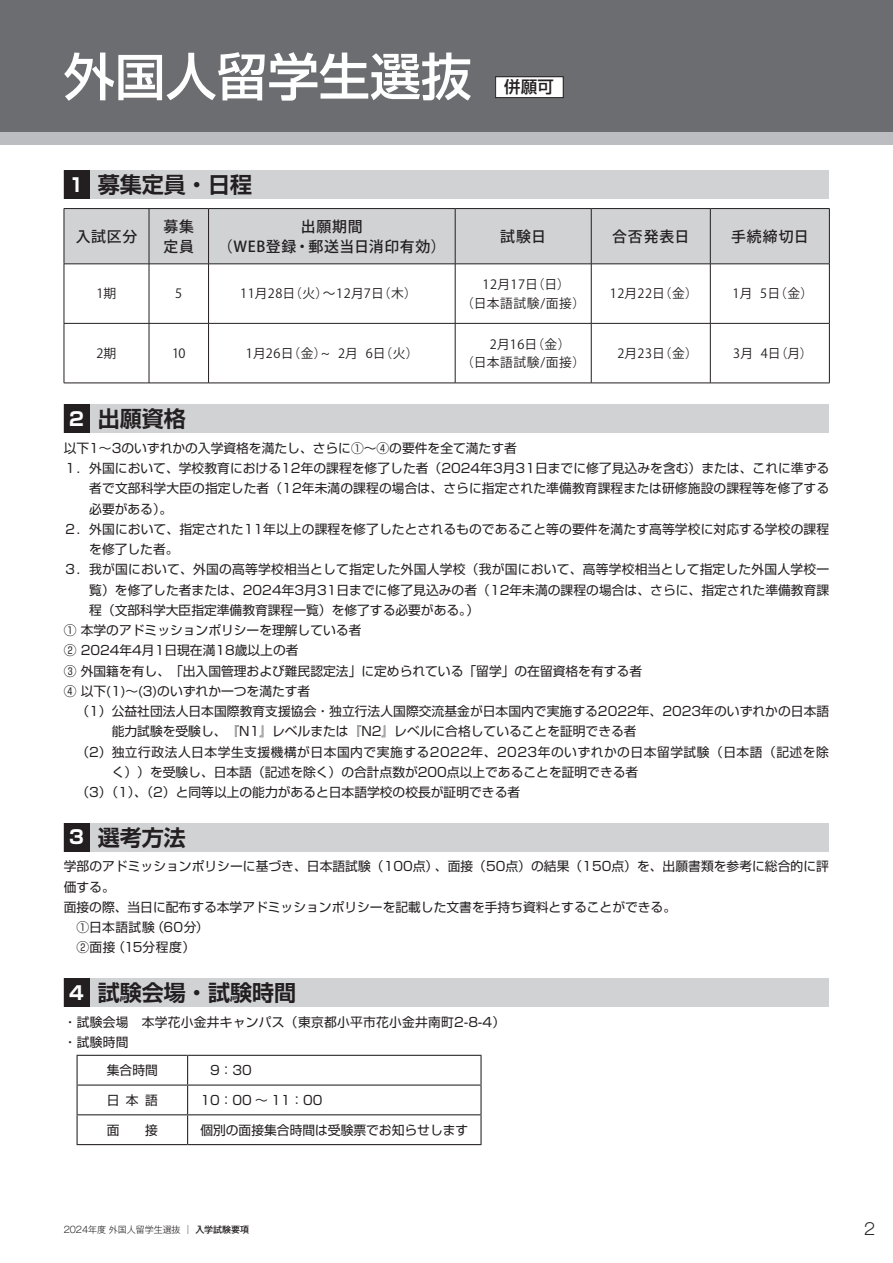
<style>
.page{position:relative;width:893px;height:1263px;background:#fff}
.page>*{position:absolute;margin:0;border:0;box-sizing:border-box;transform-origin:0 0}
.t1{font:500 51px "Shin Go Pro";color:#fff}
.t2{font:700 22.05px "Shin Go Pro De";color:#231f20}
.t3{font:500 16.5px "Shin Go Pr 5";color:#231f20}
.t4{font:300 15.9px "Gothic MB101 Pro";color:#231f20}
.t5{font:500 14.85px/20.5px "Koz Go Pr 6 N";letter-spacing:.05em;color:#231f20}
.t6{font:12.75px/20.2px "Shin Go Pr 5";letter-spacing:.005em;color:#231f20}
.t7{font:12.75px "Koz Go Pr 6 N";letter-spacing:.02em;color:#231f20}
.t8{font:12.75px "Shin Go Pr 5";letter-spacing:.04em;color:#231f20}
.t9{font:12.75px/18.5px "Koz Go Pr 6 N";letter-spacing:.05em;color:#231f20;text-align:center}
.t10{font:300 9px "Gothic MB101 Pro";letter-spacing:-.01em;color:#231f20}
.s1{font-family:"Shin Go Pro";font-size:18.75px;color:#fff}
.s2{font-weight:500}
</style>
<div class="page">
<div style="left:0;top:0;width:893px;height:132px;background:#6c6d70"></div>
<div style="left:0;top:132px;width:893px;height:13px;background:#bcbdc0"></div>
<div style="left:64px;top:170px;width:765px;height:29px;background:#d1d2d4"></div>
<div style="left:64px;top:170px;width:25px;height:29px;background:#231f20"></div>
<svg style="left:65px;top:209px;width:764px;height:174px"></svg>
<hr style="left:64px;top:208px;width:85px;height:1px;background:#231f20">
<hr style="left:64px;top:209px;width:1px;height:55px;background:#231f20">
<hr style="left:149px;top:208px;width:60px;height:1px;background:#231f20">
<hr style="left:149px;top:209px;width:1px;height:55px;background:#231f20">
<hr style="left:209px;top:208px;width:246px;height:1px;background:#231f20">
<hr style="left:455px;top:208px;width:136px;height:1px;background:#231f20">
<hr style="left:455px;top:209px;width:1px;height:55px;background:#231f20">
<hr style="left:591px;top:208px;width:119px;height:1px;background:#231f20">
<hr style="left:591px;top:209px;width:1px;height:55px;background:#231f20">
<hr style="left:710px;top:208px;width:120px;height:1px;background:#231f20">
<hr style="left:710px;top:209px;width:1px;height:55px;background:#231f20">
<hr style="left:829px;top:209px;width:1px;height:55px;background:#231f20">
<hr style="left:64px;top:264px;width:85px;height:1px;background:#231f20">
<hr style="left:64px;top:264px;width:1px;height:59px;background:#231f20">
<hr style="left:149px;top:264px;width:60px;height:1px;background:#231f20">
<hr style="left:149px;top:264px;width:1px;height:59px;background:#231f20">
<hr style="left:209px;top:264px;width:246px;height:1px;background:#231f20">
<hr style="left:208px;top:264px;width:1px;height:59px;background:#231f20">
<hr style="left:455px;top:264px;width:136px;height:1px;background:#231f20">
<hr style="left:455px;top:264px;width:1px;height:59px;background:#231f20">
<hr style="left:591px;top:264px;width:119px;height:1px;background:#231f20">
<hr style="left:591px;top:264px;width:1px;height:59px;background:#231f20">
<hr style="left:710px;top:264px;width:120px;height:1px;background:#231f20">
<hr style="left:710px;top:264px;width:1px;height:59px;background:#231f20">
<hr style="left:829px;top:264px;width:1px;height:59px;background:#231f20">
<hr style="left:64px;top:323px;width:85px;height:1px;background:#231f20">
<hr style="left:64px;top:324px;width:1px;height:59px;background:#231f20">
<hr style="left:149px;top:323px;width:60px;height:1px;background:#231f20">
<hr style="left:149px;top:324px;width:1px;height:59px;background:#231f20">
<hr style="left:209px;top:323px;width:246px;height:1px;background:#231f20">
<hr style="left:208px;top:324px;width:1px;height:59px;background:#231f20">
<hr style="left:455px;top:323px;width:136px;height:1px;background:#231f20">
<hr style="left:455px;top:324px;width:1px;height:59px;background:#231f20">
<hr style="left:591px;top:323px;width:119px;height:1px;background:#231f20">
<hr style="left:591px;top:324px;width:1px;height:59px;background:#231f20">
<hr style="left:710px;top:323px;width:120px;height:1px;background:#231f20">
<hr style="left:710px;top:324px;width:1px;height:59px;background:#231f20">
<hr style="left:829px;top:324px;width:1px;height:59px;background:#231f20">
<hr style="left:64px;top:383px;width:85px;height:1px;background:#231f20">
<hr style="left:149px;top:383px;width:60px;height:1px;background:#231f20">
<hr style="left:455px;top:383px;width:136px;height:1px;background:#231f20">
<hr style="left:591px;top:383px;width:119px;height:1px;background:#231f20">
<hr style="left:710px;top:383px;width:120px;height:1px;background:#231f20">
<hr style="left:208px;top:209px;width:1px;height:55px;background:#231f20">
<hr style="left:209px;top:383px;width:246px;height:1px;background:#231f20">
<div style="left:64px;top:404px;width:765px;height:29px;background:#d1d2d4"></div>
<div style="left:64px;top:404px;width:25px;height:29px;background:#231f20"></div>
<div style="left:64px;top:823px;width:765px;height:28px;background:#d1d2d4"></div>
<div style="left:64px;top:823px;width:25px;height:28px;background:#231f20"></div>
<div style="left:64px;top:978px;width:765px;height:29px;background:#d1d2d4"></div>
<div style="left:64px;top:978px;width:25px;height:29px;background:#231f20"></div>
<hr style="left:77px;top:1055px;width:111px;height:1px;background:#231f20">
<hr style="left:188px;top:1055px;width:294px;height:1px;background:#231f20">
<hr style="left:480px;top:1056px;width:2px;height:28px;background:#231f20">
<hr style="left:77px;top:1084px;width:111px;height:1px;background:#231f20">
<hr style="left:188px;top:1084px;width:294px;height:1px;background:#231f20">
<hr style="left:480px;top:1085px;width:2px;height:29px;background:#231f20">
<hr style="left:77px;top:1114px;width:111px;height:1px;background:#231f20">
<svg style="left:77px;top:1056px;width:1px;height:88px"></svg>
<hr style="left:188px;top:1114px;width:294px;height:1px;background:#231f20">
<svg style="left:187px;top:1056px;width:1px;height:88px"></svg>
<hr style="left:480px;top:1115px;width:2px;height:29px;background:#231f20">
<hr style="left:77px;top:1144px;width:111px;height:1px;background:#231f20">
<hr style="left:188px;top:1144px;width:294px;height:1px;background:#231f20">
<div style="left:496px;top:77px;width:67px;height:21px;background:#fff"></div>
<div style="left:495px;top:77px;width:68px;height:21px;border:1px solid #231f20"></div>
<h1 class="t1" style="left:64px;top:35px;width:410px">外国人留学生選抜</h1>
<p class="t3" style="left:504px;top:74px;width:51px">併願可</p>
<h2 class="t2" style="left:69px;top:166px;width:184px"><span class="s1">1</span> 募集定員・日程</h2>
<p class="t5" style="left:76px;top:226px;width:63px">入試区分</p>
<p class="t5" style="left:163px;top:216px;width:32px">募集定員</p>
<p class="t5" style="left:218px;top:216px;width:229px;text-align:center">出願期間<br>（WEB登録・郵送当日消印有効）</p>
<p class="t5" style="left:500px;top:226px;width:47px">試験日</p>
<p class="t5" style="left:612px;top:226px;width:79px">合否発表日</p>
<p class="t5" style="left:731px;top:226px;width:79px">手続締切日</p>
<p class="t7" style="left:97px;top:287px;width:21px">1期</p>
<p class="t7" style="left:175px;top:287px;width:9px">5</p>
<p class="t7" style="left:240px;top:287px;width:178px">11月28日（火）～12月7日（木）</p>
<p class="t9" style="left:461px;top:276px;width:125px">12月17日（日）<br>（日本語試験/面接）</p>
<p class="t7" style="left:610px;top:287px;width:90px">12月22日（金）</p>
<p class="t7" style="left:733px;top:287px;width:82px">1月 5日（金）</p>
<p class="t7" style="left:97px;top:346px;width:21px">2期</p>
<p class="t7" style="left:172px;top:346px;width:15px">10</p>
<p class="t7" style="left:246px;top:346px;width:174px">1月26日（金）~ 2月 6日（火）</p>
<p class="t9" style="left:461px;top:335px;width:125px;text-align:left;text-indent:28px">2月16日（金）（日本語試験/面接）</p>
<p class="t7" style="left:617px;top:346px;width:82px">2月23日（金）</p>
<p class="t7" style="left:733px;top:346px;width:81px">3月 4日（月）</p>
<h2 class="t2" style="left:69px;top:401px;width:118px"><span class="s1">2</span> 出願資格</h2>
<p class="t6" style="left:64px;top:437px;width:455px">以下1～3のいずれかの入学資格を満たし、さらに①～④の要件を全て満たす者</p>
<p class="t6" style="left:64px;top:457px;width:767px">１．外国において、学校教育における12年の課程を修了した者（2024年3月31日までに修了見込みを含む）または、これに準ずる</p>
<p class="t6" style="left:89px;top:477px;width:741px">者で文部科学大臣の指定した者（12年未満の課程の場合は、さらに指定された準備教育課程または研修施設の課程等を修了する</p>
<p class="t6" style="left:89px;top:497px;width:84px">必要がある）。</p>
<p class="t6" style="left:64px;top:518px;width:767px">２．外国において、指定された11年以上の課程を修了したとされるものであること等の要件を満たす高等学校に対応する学校の課程</p>
<p class="t6" style="left:89px;top:538px;width:91px">を修了した者。</p>
<p class="t6" style="left:64px;top:558px;width:767px">３．我が国において、外国の高等学校相当として指定した外国人学校（我が国において、高等学校相当として指定した外国人学校一</p>
<p class="t6" style="left:89px;top:578px;width:741px">覧）を修了した者または、2024年3月31日までに修了見込みの者（12年未満の課程の場合は、さらに、指定された準備教育課</p>
<p class="t6" style="left:89px;top:599px;width:391px">程（文部科学大臣指定準備教育課程一覧）を修了する必要がある。）</p>
<p class="t6" style="left:64px;top:619px;width:299px">① 本学のアドミッションポリシーを理解している者</p>
<p class="t6" style="left:64px;top:639px;width:236px">② 2024年4月1日現在満18歳以上の者</p>
<p class="t6" style="left:64px;top:659px;width:580px">③ 外国籍を有し、「出入国管理および難民認定法」に定められている「留学」の在留資格を有する者</p>
<p class="t6" style="left:64px;top:680px;width:248px">④ 以下(1)～(3)のいずれか一つを満たす者</p>
<p class="t6" style="left:64px;top:700px;width:767px">　（1）公益社団法人日本国際教育支援協会・独立行法人国際交流基金が日本国内で実施する2022年、2023年のいずれかの日本語</p>
<p class="t6" style="left:112px;top:720px;width:526px">能力試験を受験し、『N1』レベルまたは『N2』レベルに合格していることを証明できる者</p>
<p class="t8" style="left:64px;top:741px;width:767px">　（2）独立行政法人日本学生支援機構が日本国内で実施する2022年、2023年のいずれかの日本留学試験（日本語（記述を除</p>
<p class="t6" style="left:112px;top:761px;width:528px">く））を受験し、日本語（記述を除く）の合計点数が200点以上であることを証明できる者</p>
<p class="t6" style="left:64px;top:781px;width:458px">　（3）（1）、（2）と同等以上の能力があると日本語学校の校長が証明できる者</p>
<h2 class="t2" style="left:69px;top:819px;width:118px"><span class="s1">3</span> 選考方法</h2>
<p class="t6" style="left:64px;top:855px;width:767px">学部のアドミッションポリシーに基づき、日本語試験（100点）、面接（50点）の結果（150点）を、出願書類を参考に総合的に評価する。<br>面接の際、当日に配布する本学アドミッションポリシーを記載した文書を手持ち資料とすることができる。<br>　①日本語試験（60分）<br>　②面接（15分程度）</p>
<h2 class="t2" style="left:69px;top:974px;width:229px"><span class="s1">4</span> 試験会場・試験時間</h2>
<p class="t6" style="left:64px;top:1010px;width:443px">・試験会場　本学花小金井キャンパス（東京都小平市花小金井南町2-8-4）・試験時間</p>
<p class="t6" style="left:107px;top:1059px;width:53px">集合時間</p>
<p class="t6" style="left:210px;top:1059px;width:43px">9：30</p>
<p class="t6" style="left:107px;top:1089px;width:53px">日本語</p>
<p class="t6" style="left:200px;top:1089px;width:124px">10：00 ～ 11：00</p>
<p class="t6" style="left:107px;top:1118px;width:53px">面　　接</p>
<p class="t6" style="left:200px;top:1118px;width:269px">個別の面接集合時間は受験票でお知らせします</p>
<p class="t10" style="left:64px;top:1222px;width:187px">2024年度 外国人留学生選抜 ｜ <span class="s2">入学試験要項</span></p>
<p class="t4" style="left:864px;top:1215px;width:12px">2</p>
</div>
